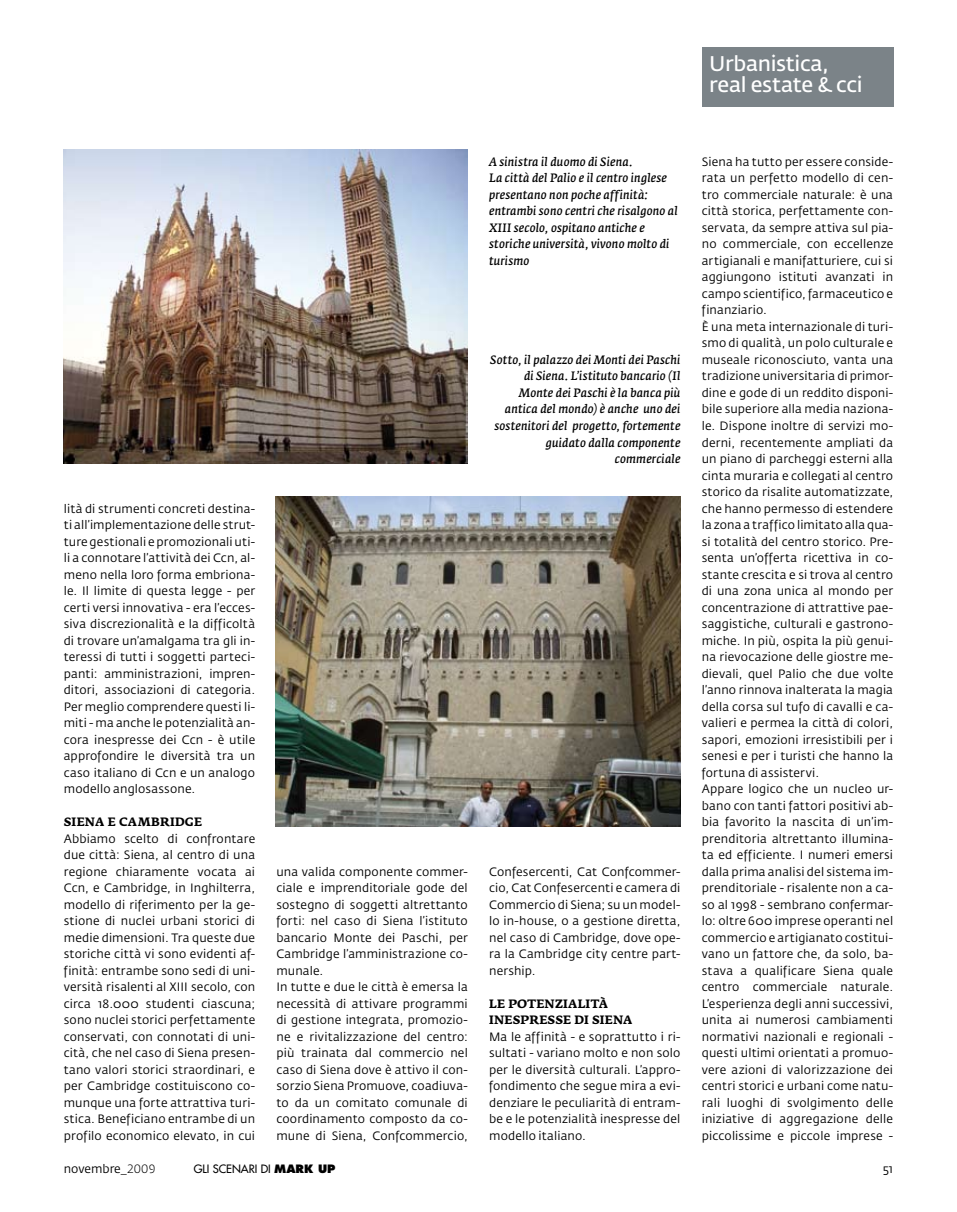
<style>
.page{position:relative;width:957px;height:1212px;background:#fff}
.page>*{position:absolute;margin:0;border:0;box-sizing:border-box;transform-origin:0 0}
.t1{font:600 21px/21px "Fedra Sans Std";letter-spacing:-.015em;color:#fff}
.t2{font:12px/16.5px "Fedra Sans Std";letter-spacing:.01em;color:#000;text-align:justify}
.t3{font:italic 600 12px/16.5px "Fedra Serif A Std";letter-spacing:.015em;color:#000}
.t4{font:700 12px/16.5px "Fedra Serif A Std";letter-spacing:.015em;color:#000}
.t5{font:500 11.25px "Futura Std";color:#000}
.s1{font-weight:300}
.s2{font-weight:800}
</style>
<div class="page">
<div style="left:702px;top:47px;width:191px;height:59px;background:#7b8388"></div>
<img style="left:64px;top:149px;width:404px;height:314px">
<img style="left:276px;top:496px;width:404px;height:330px">
<h1 class="t1" style="left:709px;top:53px;width:155px">Urbanistica, real estate &amp; cci</h1>
<p class="t2" style="left:64px;top:500px;width:193px">lità di strumenti concreti destina&shy;ti all’implementazione delle strut&shy;ture gestionali e promozionali uti&shy;li a connotare l’attività dei Ccn, al&shy;meno nella loro forma embriona&shy;le. Il limite di questa legge - per certi versi innovativa - era l’ecces&shy;siva discrezionalità e la difficoltà di trovare un’amalgama tra gli in&shy;teressi di tutti i soggetti parteci&shy;panti: amministrazioni, impren&shy;ditori, associazioni di categoria.<br>Per meglio comprendere questi li&shy;miti - ma anche le potenzialità an&shy;cora inespresse dei Ccn - è utile approfondire le diversità tra un caso italiano di Ccn e un analogo modello anglosassone.</p>
<p class="t4" style="left:64px;top:814px;width:140px">SIENA E CAMBRIDGE</p>
<p class="t2" style="left:64px;top:830px;width:193px">Abbiamo scelto di confrontare due città: Siena, al centro di una regione chiaramente vocata ai Ccn, e Cambridge, in Inghilterra, modello di riferimento per la ge&shy;stione di nuclei urbani storici di medie dimensioni. Tra queste due storiche città vi sono evidenti af&shy;finità: entrambe sono sedi di uni&shy;versità risalenti al XIII secolo, con circa 18.000 studenti ciascuna; sono nuclei storici perfettamente conservati, con connotati di uni&shy;cità, che nel caso di Siena presen&shy;tano valori storici straordinari, e per Cambridge costituiscono co&shy;munque una forte attrattiva turi&shy;stica. Beneficiano entrambe di un profilo economico elevato, in cui</p>
<p class="t3" style="left:489px;top:154px;width:190px">A sinistra il duomo di Siena.<br>La città del Palio e il centro inglese presentano non poche affinità: entrambi sono centri che risalgono al<br>XIII secolo, ospitano antiche e storiche università, vivono molto di turismo</p>
<p class="t2" style="left:702px;top:154px;width:193px;text-align:left">Siena ha tutto per essere conside&shy;rata un perfetto modello di cen&shy;tro commerciale naturale: è una città storica, perfettamente con&shy;servata, da sempre attiva sul pia&shy;no commerciale, con eccellenze artigianali e manifatturiere, cui si aggiungono istituti avanzati in campo scientifico, farmaceutico e finanziario.<br>È una meta internazionale di turi&shy;smo di qualità, un polo culturale e museale riconosciuto, vanta una tradizione universitaria di primor&shy;dine e gode di un reddito disponi&shy;bile superiore alla media naziona&shy;le. Dispone inoltre di servizi mo&shy;derni, recentemente ampliati da un piano di parcheggi esterni alla cinta muraria e collegati al centro storico da risalite automatizzate, che hanno permesso di estendere la zona a traffico limitato alla qua&shy;si totalità del centro storico. Pre&shy;senta un’offerta ricettiva in co&shy;stante crescita e si trova al centro di una zona unica al mondo per concentrazione di attrattive pae&shy;saggistiche, culturali e gastrono&shy;miche. In più, ospita la più genui&shy;na rievocazione delle giostre me&shy;dievali, quel Palio che due volte l’anno rinnova inalterata la magia della corsa sul tufo di cavalli e ca&shy;valieri e permea la città di colori, sapori, emozioni irresistibili per i senesi e per i turisti che hanno la fortuna di assistervi.<br>Appare logico che un nucleo ur&shy;bano con tanti fattori positivi ab&shy;bia favorito la nascita di un’im&shy;prenditoria altrettanto illumina&shy;ta ed efficiente. I numeri emersi dalla prima analisi del sistema im&shy;prenditoriale - risalente non a ca&shy;so al 1998 - sembrano confermar&shy;lo: oltre 600 imprese operanti nel commercio e artigianato costitui&shy;vano un fattore che, da solo, ba&shy;stava a qualificare Siena quale centro commerciale naturale.<br>L’esperienza degli anni successivi, unita ai numerosi cambiamenti normativi nazionali e regionali - questi ultimi orientati a promuo&shy;vere azioni di valorizzazione dei centri storici e urbani come natu&shy;rali luoghi di svolgimento delle iniziative di aggregazione delle piccolissime e piccole imprese -</p>
<p class="t3" style="left:490px;top:352px;width:192px;text-align:right">Sotto, il palazzo dei Monti dei Paschi di Siena. L’istituto bancario (Il<br>Monte dei Paschi è la banca più antica del mondo) è anche uno dei sostenitori del progetto, fortemente guidato dalla componente commerciale</p>
<p class="t2" style="left:276px;top:863px;width:193px;text-align:left">una valida componente commer&shy;ciale e imprenditoriale gode del sostegno di soggetti altrettanto forti: nel caso di Siena l’istituto bancario Monte dei Paschi, per<br>Cambridge l’amministrazione co&shy;munale.<br>In tutte e due le città è emersa la necessità di attivare programmi di gestione integrata, promozio&shy;ne e rivitalizzazione del centro: più trainata dal commercio nel caso di Siena dove è attivo il con&shy;sorzio Siena Promuove, coadiuva&shy;to da un comitato comunale di coordinamento composto da co&shy;mune di Siena, Confcommercio,</p>
<p class="t2" style="left:489px;top:863px;width:193px">Confesercenti, Cat Confcommer&shy;cio, Cat Confesercenti e camera di Commercio di Siena; su un model&shy;lo in-house, o a gestione diretta, nel caso di Cambridge, dove ope&shy;ra la Cambridge city centre part&shy;nership.</p>
<p class="t4" style="left:489px;top:995px;width:145px">LE POTENZIALITÀ<br>INESPRESSE DI SIENA</p>
<p class="t2" style="left:489px;top:1028px;width:193px">Ma le affinità - e soprattutto i ri&shy;sultati - variano molto e non solo per le diversità culturali. L’appro&shy;fondimento che segue mira a evi&shy;denziare le peculiarità di entram&shy;be e le potenzialità inespresse del modello italiano.</p>
<p class="t2" style="left:64px;top:1160px;width:93px">novembre<span class="s1">_2009</span></p>
<p class="t5" style="left:194px;top:1162px;width:143px">GLI SCENARI DI <span class="s2">MARK UP</span></p>
<p class="t2" style="left:882px;top:1160px;width:12px">51</p>
</div>
